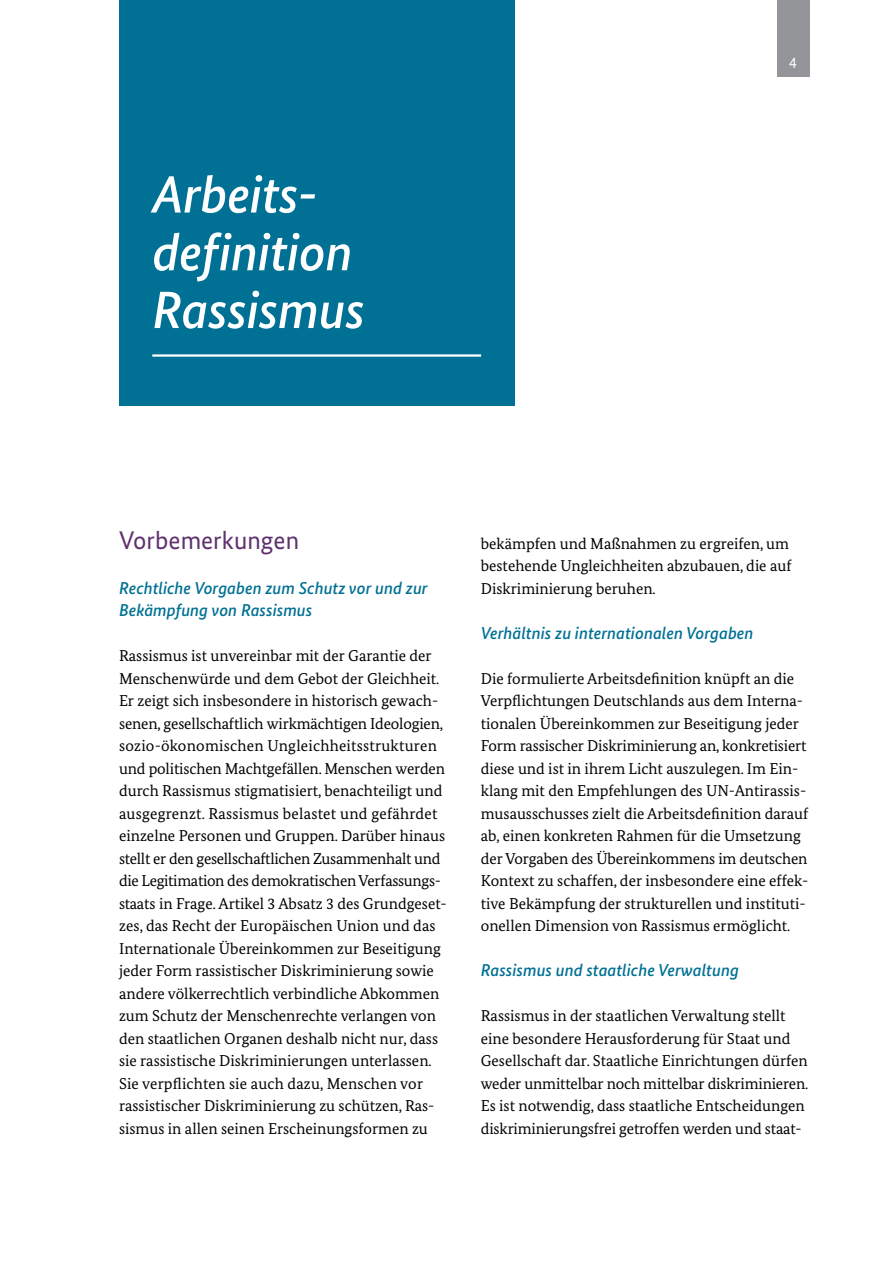
<style>
.page{position:relative;width:893px;height:1263px;background:#fff}
.page>*{position:absolute;margin:0;border:0;box-sizing:border-box;transform-origin:0 0}
.H1-Head_Kapitel_35_38_5{font:italic 500 52.5px/57.8px "Bundes Sans";letter-spacing:-.01em;color:#fff}
.t1{font:25.5px "Bundes Sans";color:#5f316e}
.H3-Subhead_11_5_15{font:italic 500 17.25px/22.5px "Bundes Sans";color:#007194}
.P-Copy_10_5_15{font:15.75px/22.5px "Bundes Serif";color:#000}
.t2{font:15.75px "Bundes Sans";color:#fff}
</style>
<div class="page">
<div style="left:777px;top:0;width:33px;height:77px;background:#939598"></div>
<div style="left:119px;top:0;width:395px;height:406px;background:#007194"></div>
<hr style="left:152px;top:354px;width:329px;height:3px;background:#fff">
<h1 class="H1-Head_Kapitel_35_38_5" style="left:152px;top:166px;width:214px">Arbeits&shy;definition<br>Rassismus</h1>
<p class="t2" style="left:789px;top:54px;width:9px">4</p>
<h2 class="t1" style="left:119px;top:525px;width:182px">Vorbemerkungen</h2>
<h3 class="H3-Subhead_11_5_15" style="left:119px;top:576px;width:310px">Rechtliche Vorgaben zum Schutz vor und zur<br>Bekämpfung von Rassismus</h3>
<p class="P-Copy_10_5_15" style="left:119px;top:644px;width:329px">Rassismus ist unvereinbar mit der Garantie der Menschenwürde und dem Gebot der Gleichheit.<br>Er zeigt sich insbesondere in historisch gewach&shy;senen, gesellschaftlich wirkmächtigen Ideologien, sozio-ökonomischen Ungleichheitsstrukturen und politischen Machtgefällen. Menschen werden durch Rassismus stigmatisiert, benachteiligt und ausgegrenzt. Rassismus belastet und gefährdet einzelne Personen und Gruppen. Darüber hinaus stellt er den gesellschaftlichen Zusammenhalt und die Legitimation des demokratischen Verfassungs&shy;staats in Frage. Artikel 3 Absatz 3 des Grundgeset&shy;zes, das Recht der Europäischen Union und das Internationale Übereinkommen zur Beseitigung jeder Form rassistischer Diskriminierung sowie andere völkerrechtlich verbindliche Abkommen zum Schutz der Menschenrechte verlangen von den staatlichen Organen deshalb nicht nur, dass sie rassistische Diskriminierungen unterlassen.<br>Sie verpflichten sie auch dazu, Menschen vor rassistischer Diskriminierung zu schützen, Ras&shy;sismus in allen seinen Erscheinungsformen zu</p>
<p class="P-Copy_10_5_15" style="left:481px;top:532px;width:312px">bekämpfen und Maßnahmen zu ergreifen, um bestehende Ungleichheiten abzubauen, die auf<br>Diskriminierung beruhen.</p>
<h3 class="H3-Subhead_11_5_15" style="left:481px;top:621px;width:274px">Verhältnis zu internationalen Vorgaben</h3>
<p class="P-Copy_10_5_15" style="left:481px;top:667px;width:329px">Die formulierte Arbeitsdefinition knüpft an die Verpflichtungen Deutschlands aus dem Interna&shy;tionalen Übereinkommen zur Beseitigung jeder Form rassischer Diskriminierung an, konkretisiert diese und ist in ihrem Licht auszulegen. Im Ein&shy;klang mit den Empfehlungen des UN-Antirassis&shy;musausschusses zielt die Arbeitsdefinition darauf ab, einen konkreten Rahmen für die Umsetzung der Vorgaben des Übereinkommens im deutschen Kontext zu schaffen, der insbesondere eine effek&shy;tive Bekämpfung der strukturellen und instituti&shy;onellen Dimension von Rassismus ermöglicht.</p>
<h3 class="H3-Subhead_11_5_15" style="left:481px;top:959px;width:260px">Rassismus und staatliche Verwaltung</h3>
<p class="P-Copy_10_5_15" style="left:481px;top:1004px;width:329px">Rassismus in der staatlichen Verwaltung stellt eine besondere Herausforderung für Staat und Gesellschaft dar. Staatliche Einrichtungen dürfen weder unmittelbar noch mittelbar diskriminieren.<br>Es ist notwendig, dass staatliche Entscheidungen diskriminierungsfrei getroffen werden und staat-</p>
</div>
